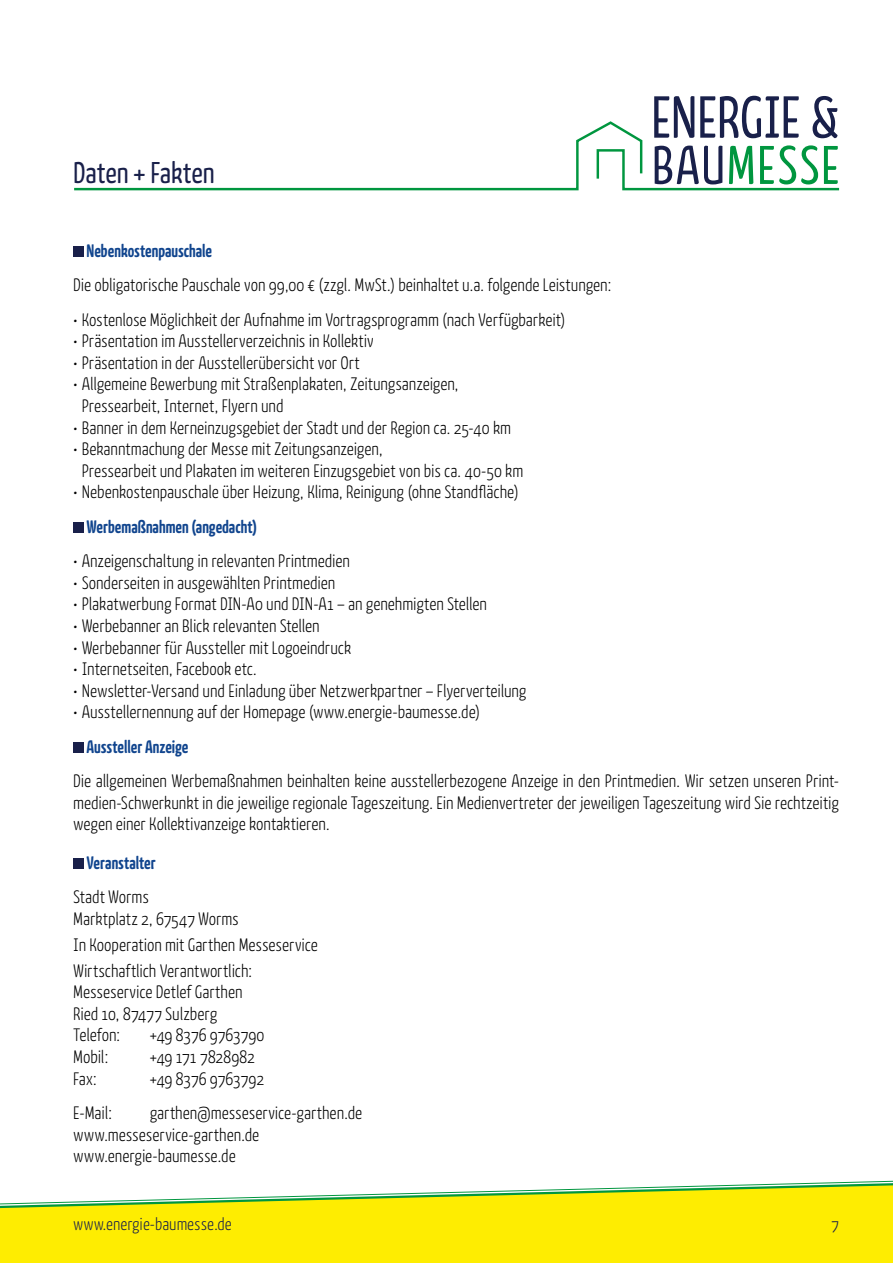
<style>
.page{position:relative;width:893px;height:1263px;background:#fff}
.page>*{position:absolute;margin:0;border:0;box-sizing:border-box;transform-origin:0 0}
.t1{font:59.1px "Kava Pro";letter-spacing:-.01em;color:#19204a}
.t2{font:54.3px "Kava Pro";letter-spacing:.02em;color:#00963f}
.t3{font:30px "Kava Pro";letter-spacing:-.005em;color:#19204a}
.t4{font:300 18px/21.6px "Kava Pro";letter-spacing:-.005em;color:#000}
.t5{font:700 18px "Kava Pro";color:#11458e}
.t6{font:300 17.55px "Kava Pro";color:#19204a}
.s1{color:#19204a}
</style>
<div class="page">
<svg style="left:0;top:1182px;width:893px;height:81px"></svg>
<svg style="left:74px;top:121px;width:766px;height:70px"></svg>
<div style="left:73px;top:246px;width:11px;height:11px;background:#19204a"></div>
<div style="left:73px;top:522px;width:11px;height:11px;background:#19204a"></div>
<div style="left:73px;top:742px;width:11px;height:11px;background:#19204a"></div>
<div style="left:73px;top:858px;width:11px;height:11px;background:#19204a"></div>
<h3 class="t3" style="left:73px;top:154px;width:143px">Daten + Fakten</h3>
<h1 class="t1" style="left:651px;top:80px;width:191px">ENERGIE &amp;</h1>
<h2 class="t2" style="left:652px;top:131px;width:189px"><span class="s1">BAU</span>MESSE</h2>
<p class="t5" style="left:87px;top:239px;width:127px">Nebenkostenpauschale</p>
<p class="t4" style="left:73px;top:273px;width:540px">Die obligatorische Pauschale von 99,00 € (zzgl. MwSt.) beinhaltet u.a. folgende Leistungen:</p>
<p class="t4" style="left:73px;top:308px;width:494px">• Kostenlose Möglichkeit der Aufnahme im Vortragsprogramm (nach Verfügbarkeit)</p>
<p class="t4" style="left:73px;top:329px;width:302px">• Präsentation im Ausstellerverzeichnis in Kollektiv</p>
<p class="t4" style="left:73px;top:351px;width:288px">• Präsentation in der Ausstellerübersicht vor Ort</p>
<p class="t4" style="left:82px;top:373px;width:379px;text-indent:-8px">• Allgemeine Bewerbung mit Straßenplakaten, Zeitungsanzeigen,<br>Pressearbeit, Internet, Flyern und</p>
<p class="t4" style="left:73px;top:416px;width:439px">• Banner in dem Kerneinzugsgebiet der Stadt und der Region ca. 25-40 km</p>
<p class="t4" style="left:82px;top:437px;width:443px;text-indent:-8px">• Bekanntmachung der Messe mit Zeitungsanzeigen,<br>Pressearbeit und Plakaten im weiteren Einzugsgebiet von bis ca. 40-50 km</p>
<p class="t4" style="left:73px;top:481px;width:447px">• Nebenkostenpauschale über Heizung, Klima, Reinigung (ohne Standfläche)</p>
<p class="t5" style="left:87px;top:515px;width:172px">Werbemaßnahmen (angedacht)</p>
<p class="t4" style="left:73px;top:549px;width:278px">• Anzeigenschaltung in relevanten Printmedien</p>
<p class="t4" style="left:73px;top:571px;width:264px">• Sonderseiten in ausgewählten Printmedien</p>
<p class="t4" style="left:73px;top:593px;width:415px">• Plakatwerbung Format DIN-A0 und DIN-A1 – an genehmigten Stellen</p>
<p class="t4" style="left:73px;top:614px;width:248px">• Werbebanner an Blick relevanten Stellen</p>
<p class="t4" style="left:73px;top:636px;width:280px">• Werbebanner für Aussteller mit Logoeindruck</p>
<p class="t4" style="left:73px;top:657px;width:185px">• Internetseiten, Facebook etc.</p>
<p class="t4" style="left:73px;top:679px;width:455px">• Newsletter-Versand und Einladung über Netzwerkpartner – Flyerverteilung</p>
<p class="t4" style="left:73px;top:701px;width:409px">• Ausstellernennung auf der Homepage (www.energie-baumesse.de)</p>
<p class="t5" style="left:87px;top:735px;width:103px">Aussteller Anzeige</p>
<p class="t4" style="left:73px;top:769px;width:767px;text-align:justify">Die allgemeinen Werbemaßnahmen beinhalten keine ausstellerbezogene Anzeige in den Printmedien. Wir setzen unseren Print&shy;medien-Schwerkunkt in die jeweilige regionale Tageszeitung. Ein Medienvertreter der jeweiligen Tageszeitung wird Sie rechtzeitig wegen einer Kollektivanzeige kontaktieren.</p>
<p class="t5" style="left:87px;top:851px;width:71px">Veranstalter</p>
<p class="t4" style="left:73px;top:885px;width:167px">Stadt Worms<br>Marktplatz 2, 67547 Worms</p>
<p class="t4" style="left:73px;top:931px;width:246px;line-height:25.8px">In Kooperation mit Garthen Messeservice<br>Wirtschaftlich Verantwortlich:</p>
<p class="t4" style="left:73px;top:980px;width:171px">Messeservice Detlef Garthen<br>Ried 10, 87477 Sulzberg<br>Telefon:</p>
<p class="t4" style="left:150px;top:1024px;width:116px">+49 8376 9763790</p>
<p class="t4" style="left:73px;top:1045px;width:37px">Mobil:</p>
<p class="t4" style="left:150px;top:1045px;width:107px">+49 171 7828982</p>
<p class="t4" style="left:73px;top:1067px;width:25px">Fax:</p>
<p class="t4" style="left:150px;top:1067px;width:116px">+49 8376 9763792</p>
<p class="t4" style="left:73px;top:1101px;width:40px">E-Mail:</p>
<p class="t4" style="left:73px;top:1101px;width:291px;text-indent:77px">garthen@messeservice-garthen.de www.messeservice-garthen.de www.energie-baumesse.de</p>
<p class="t6" style="left:73px;top:1212px;width:160px">www.energie-baumesse.de</p>
<p class="t6" style="left:831px;top:1212px;width:9px">7</p>
</div>
